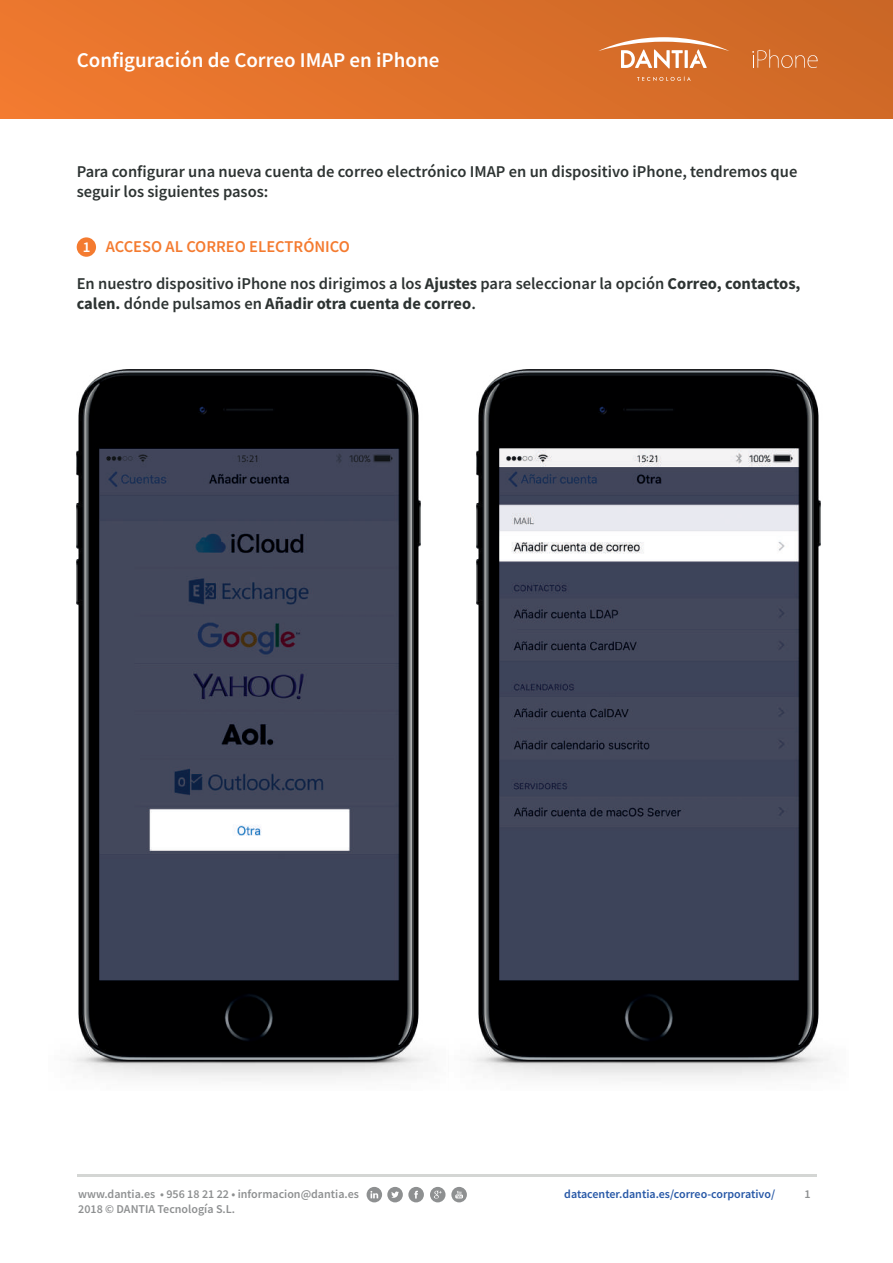
<style>
.page{position:relative;width:893px;height:1263px;background:#fff}
.page>*{position:absolute;margin:0;border:0;box-sizing:border-box;transform-origin:0 0}
.t1{font:600 21px "Source Sans Pro";color:#fff}
.t2{font:600 16.5px/19.8px "Source Sans Pro";color:#2d3332}
.t3{font:600 16.5px "Source Sans Pro";color:#f47b30}
.t4{font:600 12px "Source Sans Pro";color:#8e9091}
.t5{font:600 12px "Source Sans Pro";color:#2657a6}
.s1{font-size:15px;color:#fff}
.s2{font-weight:700}
</style>
<div class="page">
<div style="left:0;top:0;width:893px;height:119px;background:linear-gradient(to right,#ef792f,#cc6826)"></div>
<svg style="left:598px;top:37px;width:131px;height:44px;background:#dd8852"></svg>
<div style="left:77px;top:237px;width:19px;height:20px;background:#f47b30;border-radius:50%"></div>
<hr style="left:77px;top:1174px;width:739px;height:3px;background:#d4d6d4">
<svg style="left:367px;top:1187px;width:57px;height:15px"></svg>
<svg style="left:430px;top:1187px;width:15px;height:15px"></svg>
<svg style="left:451px;top:1187px;width:16px;height:15px"></svg>
<svg style="left:752px;top:49px;width:66px;height:19px"></svg>
<img style="left:73px;top:369px;width:756px;height:711px">
<p class="t1" style="left:77px;top:46px;width:364px">Configuración de Correo IMAP en iPhone</p>
<p class="t2" style="left:77px;top:162px;width:722px">Para configurar una nueva cuenta de correo electrónico IMAP en un dispositivo iPhone, tendremos que seguir los siguientes pasos:</p>
<p class="t3" style="left:83px;top:236px;width:269px"><span class="s1">1</span> ACCESO AL CORREO ELECTRÓNICO</p>
<p class="t2" style="left:77px;top:273px;width:725px">En nuestro dispositivo iPhone nos dirigimos a los <span class="s2">Ajustes</span> para seleccionar la opción <span class="s2">Correo, contactos, calen.</span> dónde pulsamos en <span class="s2">Añadir otra cuenta de correo</span>.</p>
<p class="t4" style="left:78px;top:1186px;width:282px">www.dantia.es • 956 18 21 22 • informacion@dantia.es</p>
<p class="t5" style="left:564px;top:1186px;width:212px">datacenter.dantia.es/correo-corporativo/</p>
<p class="t4" style="left:805px;top:1186px;width:8px">1</p>
<p class="t4" style="left:78px;top:1201px;width:158px">2018 © DANTIA Tecnología S.L.</p>
</div>
